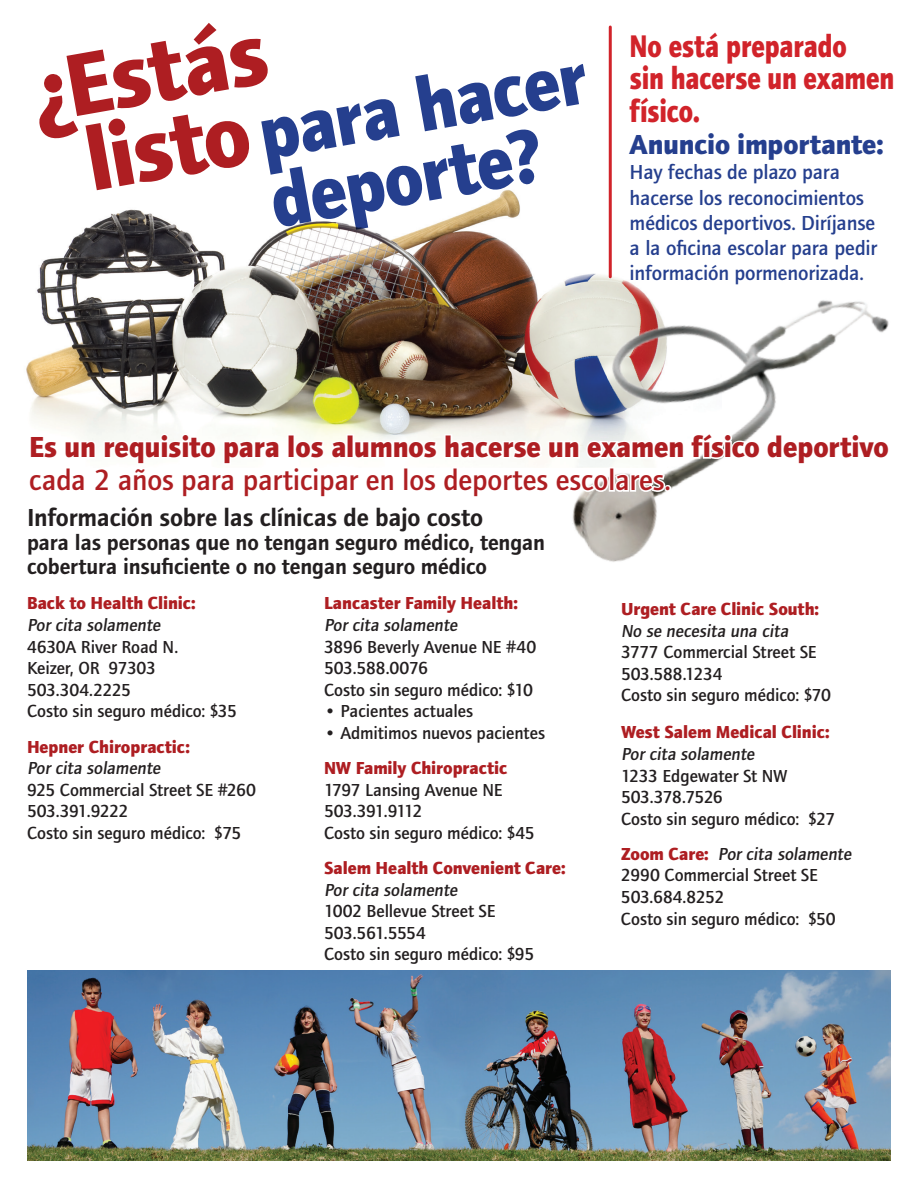
<style>
.page{position:relative;width:918px;height:1188px;background:#fff}
.page>*{position:absolute;margin:0;border:0;box-sizing:border-box;transform-origin:0 0}
.t1{font:700 91.65px "Foundry Journal";color:#ae1e22}
.t2{font:700 78px/69px "Foundry Journal";color:#253f8e;scale:.94 1}
.t3{font:700 32.4px/32.4px "Foundry Journal";letter-spacing:-.005em;color:#d1232a;scale:.83 1}
.t4{font:700 30px "Foundry Journal";letter-spacing:-.005em;color:#ae1e22;scale:.96 1}
.t5{font:500 30px "Foundry Journal";letter-spacing:-.01em;color:#ae1e22}
.t6{font:700 28.5px "Foundry Journal";letter-spacing:-.005em;color:#253f8e}
.t7{font:600 25.5px "Foundry Journal";letter-spacing:-.01em;color:#231f20}
.t8{font:600 22.5px/24px "Foundry Journal";letter-spacing:-.005em;color:#231f20}
.t9{font:500 21px/25.2px "Foundry Journal";letter-spacing:-.005em;color:#253f8e}
.t10{font:500 18px/21.6px "Foundry Journal";letter-spacing:-.01em;color:#231f20}
.t11{font:700 18px "Foundry Journal";letter-spacing:-.005em;color:#ae1e22}
.s1{font-weight:700;color:#ae1e22}
</style>
<div class="page">
<img style="left:27px;top:971px;width:864px;height:190px">
<hr style="left:609px;top:27px;width:3px;height:250px;background:#d1232a">
<img style="left:26px;top:163px;width:586px;height:267px">
<img style="left:526px;top:265px;width:363px;height:297px">
<svg style="left:78px;top:430px;width:811px;height:69px"></svg>
<div style="left:664px;top:485px;width:7px;height:7px;border:3px solid #fff;border-radius:50%"></div>
<h1 class="t1" style="left:21px;top:40px;width:242px;rotate:-10deg">¿Estás</h1>
<h2 class="t2" style="left:253px;top:100px;width:355px;rotate:-10deg">para hacer deporte?</h2>
<h1 class="t1" style="left:77px;top:108px;width:167px;rotate:-10deg">listo</h1>
<h3 class="t3" style="left:630px;top:30px;width:320px">No está preparado<br>sin hacerse un examen</h3>
<h3 class="t3" style="left:630px;top:95px;width:86px">físico.</h3>
<h3 class="t6" style="left:630px;top:128px;width:255px">Anuncio importante:</h3>
<p class="t9" style="left:630px;top:160px;width:249px">Hay fechas de plazo para hacerse los reconocimientos médicos deportivos. Diríjanse a la oficina escolar para pedir información pormenorizada.</p>
<h3 class="t4" style="left:29px;top:429px;width:897px">Es un requisito para los alumnos hacerse un examen físico deportivo</h3>
<h3 class="t5" style="left:29px;top:463px;width:643px">cada 2 años para participar en los deportes escolares.</h3>
<h3 class="t7" style="left:27px;top:503px;width:458px">Información sobre las clínicas de bajo costo</h3>
<p class="t8" style="left:27px;top:531px;width:520px">para las personas que no tengan seguro médico, tengan cobertura insuficiente o no tengan seguro médico</p>
<p class="t11" style="left:27px;top:593px;width:170px">Back to Health Clinic:</p>
<p class="t10" style="left:27px;top:614px;width:212px">Por cita solamente<br>4630A River Road N.<br>Keizer, OR 97303<br>503.304.2225<br>Costo sin seguro médico: $35</p>
<p class="t11" style="left:27px;top:736px;width:164px">Hepner Chiropractic:</p>
<p class="t10" style="left:27px;top:758px;width:231px">Por cita solamente<br>925 Commercial Street SE #260<br>503.391.9222<br>Costo sin seguro médico: $75</p>
<p class="t11" style="left:324px;top:593px;width:195px">Lancaster Family Health:</p>
<p class="t10" style="left:324px;top:614px;width:214px">Por cita solamente<br>3896 Beverly Avenue NE #40<br>503.588.0076<br>Costo sin seguro médico: $10</p>
<p class="t10" style="left:324px;top:701px;width:151px">• Pacientes actuales</p>
<p class="t10" style="left:324px;top:722px;width:223px">• Admitimos nuevos pacientes</p>
<p class="t11" style="left:324px;top:758px;width:185px">NW Family Chiropractic</p>
<p class="t10" style="left:324px;top:779px;width:212px">1797 Lansing Avenue NE<br>503.391.9112<br>Costo sin seguro médico: $45</p>
<p class="t11" style="left:324px;top:857px;width:243px">Salem Health Convenient Care:</p>
<p class="t10" style="left:324px;top:879px;width:212px">Por cita solamente<br>1002 Bellevue Street SE<br>503.561.5554<br>Costo sin seguro médico: $95</p>
<p class="t11" style="left:621px;top:598px;width:200px">Urgent Care Clinic South:</p>
<p class="t10" style="left:621px;top:620px;width:211px">No se necesita una cita<br>3777 Commercial Street SE<br>503.588.1234<br>Costo sin seguro médico: $70</p>
<p class="t11" style="left:621px;top:722px;width:210px">West Salem Medical Clinic:</p>
<p class="t10" style="left:621px;top:743px;width:216px">Por cita solamente<br>1233 Edgewater St NW<br>503.378.7526<br>Costo sin seguro médico: $27</p>
<p class="t10" style="left:621px;top:843px;width:235px"><span class="s1">Zoo m Care:</span> Por cita solamente<br>2990 Commercial Street SE<br>503.684.8252<br>Costo sin seguro médico: $50</p>
</div>
